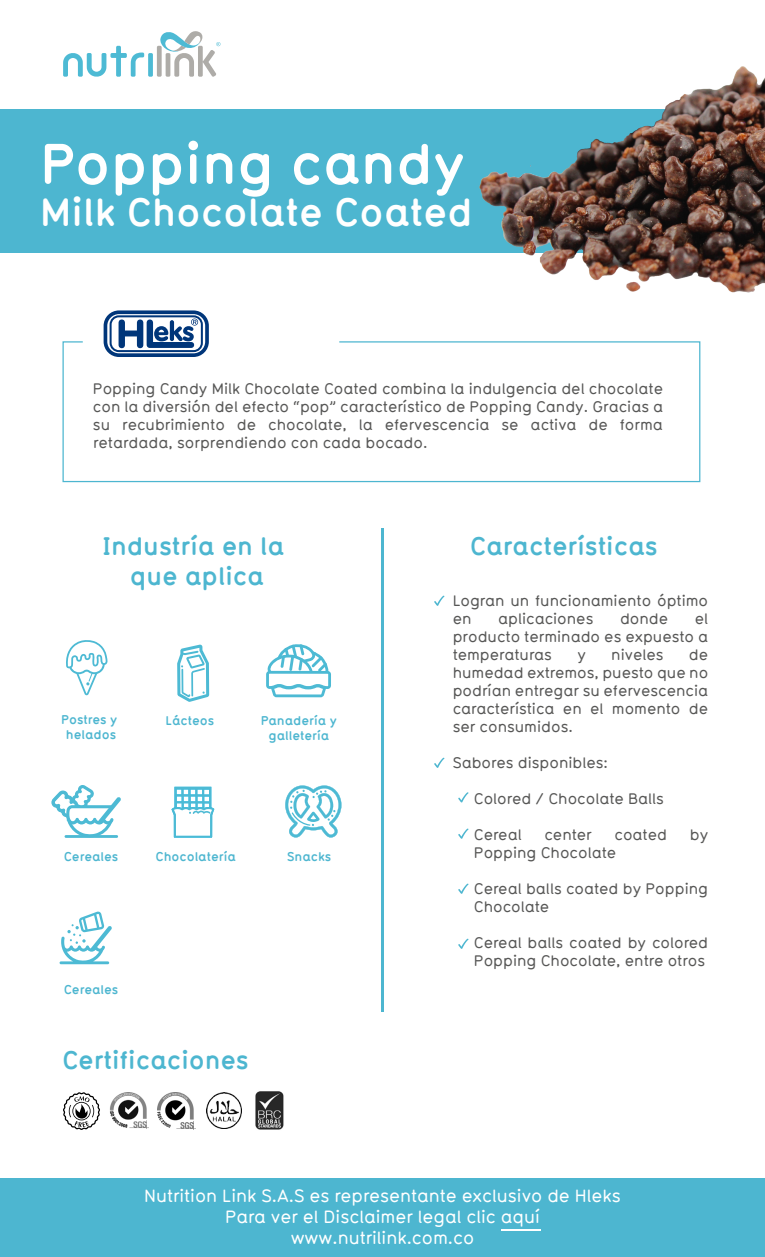
<style>
.page{position:relative;width:765px;height:1257px;background:#fff}
.page>*{position:absolute;margin:0;border:0;box-sizing:border-box;transform-origin:0 0}
.t1{font:700 56.25px "Typ 1451";color:#fff}
.t2{font:700 38.75px "Typ 1451";color:#fff}
.t3{font:700 25px/30px "Typ 1451";color:#4db6d0;text-align:center}
.t4{font:500 17.5px/21px "Typ 1451";color:#fff;text-align:center}
.t5{font:500 15px/18px "Typ 1451";color:#575756}
.t6{font:700 12.5px/15px "Typ 1451";color:#4db6d0;text-align:center}
</style>
<div class="page">
<div style="left:0;top:109px;width:765px;height:144px;background:#4db6d0"></div>
<div style="left:148px;top:53px;width:5px;height:24px;background:#4dbad4;border-radius:2px"></div>
<svg style="left:63px;top:46px;width:81px;height:31px"></svg>
<svg style="left:157px;top:31px;width:63px;height:46px"></svg>
<hr style="left:381px;top:529px;width:3px;height:483px;background:#4db6d0">
<svg style="left:62px;top:341px;width:639px;height:142px"></svg>
<svg style="left:266px;top:644px;width:65px;height:53px"></svg>
<svg style="left:177px;top:645px;width:32px;height:57px"></svg>
<svg style="left:66px;top:640px;width:42px;height:55px"></svg>
<svg style="left:171px;top:787px;width:43px;height:51px"></svg>
<svg style="left:51px;top:785px;width:70px;height:52px"></svg>
<hr style="left:65px;top:835px;width:53px;height:3px;background:#4dbad4">
<svg style="left:434px;top:596px;width:10px;height:10px"></svg>
<svg style="left:434px;top:758px;width:10px;height:10px"></svg>
<svg style="left:458px;top:792px;width:11px;height:11px"></svg>
<svg style="left:458px;top:829px;width:11px;height:10px"></svg>
<svg style="left:458px;top:884px;width:11px;height:10px"></svg>
<svg style="left:458px;top:939px;width:11px;height:10px"></svg>
<div style="left:0;top:1179px;width:765px;height:78px;background:#4db6d0"></div>
<hr style="left:501px;top:1230px;width:40px;height:1px;background:#fff">
<img style="left:255px;top:1091px;width:29px;height:39px">
<img style="left:206px;top:1093px;width:35px;height:35px">
<img style="left:110px;top:1092px;width:38px;height:37px">
<img style="left:157px;top:1092px;width:38px;height:37px">
<svg style="left:63px;top:1092px;width:37px;height:38px"></svg>
<svg style="left:105px;top:312px;width:102px;height:43px"></svg>
<div style="left:110px;top:315px;width:93px;height:37px;border:2px solid #00367a;border-radius:8px"></div>
<svg style="left:119px;top:319px;width:79px;height:29px"></svg>
<div style="left:104px;top:310px;width:105px;height:47px;border:4px solid #00367a;border-radius:14px"></div>
<svg style="left:285px;top:785px;width:57px;height:53px"></svg>
<svg style="left:60px;top:911px;width:52px;height:53px"></svg>
<img style="left:470px;top:66px;width:295px;height:307px">
<h1 class="t1" style="left:40px;top:124px;width:427px">Popping candy</h1>
<h2 class="t2" style="left:40px;top:185px;width:435px">Milk Chocolate Coated</h2>
<p class="t5" style="left:93px;top:379px;width:572px;text-align:justify">Popping Candy Milk Chocolate Coated combina la indulgencia del chocolate con la diversión del efecto “pop” característico de Popping Candy. Gracias a su recubrimiento de chocolate, la efervescencia se activa de forma retardada, sorprendiendo con cada bocado.</p>
<h3 class="t3" style="left:103px;top:530px;width:183px">Industría en la que aplica</h3>
<p class="t6" style="left:61px;top:712px;width:58px">Postres y helados</p>
<p class="t6" style="left:166px;top:712px;width:50px">Lácteos</p>
<p class="t6" style="left:261px;top:712px;width:78px">Panadería y galletería</p>
<p class="t6" style="left:64px;top:849px;width:56px">Cereales</p>
<p class="t6" style="left:156px;top:849px;width:82px">Chocolatería</p>
<p class="t6" style="left:287px;top:849px;width:46px">Snacks</p>
<p class="t6" style="left:64px;top:981px;width:56px">Cereales</p>
<h3 class="t3" style="left:62px;top:1044px;width:188px">Certificaciones</h3>
<h3 class="t3" style="left:470px;top:530px;width:190px">Características</h3>
<p class="t5" style="left:453px;top:591px;width:257px">Logran un funcionamiento óptimo en</p>
<p class="t5" style="left:498px;top:609px;width:97px">aplicaciones</p>
<p class="t5" style="left:620px;top:609px;width:50px">donde</p>
<p class="t5" style="left:453px;top:609px;width:257px;text-align:justify;text-indent:242px">el producto terminado es expuesto a temperaturas</p>
<p class="t5" style="left:577px;top:645px;width:10px">y</p>
<p class="t5" style="left:611px;top:645px;width:54px">niveles</p>
<p class="t5" style="left:453px;top:645px;width:257px;text-align:justify;text-indent:236px">de humedad extremos, puesto que no podrían entregar su efervescencia característica en el momento de ser consumidos.</p>
<p class="t5" style="left:453px;top:753px;width:157px">Sabores disponibles:</p>
<p class="t5" style="left:474px;top:789px;width:192px">Colored / Chocolate Balls</p>
<p class="t5" style="left:474px;top:825px;width:49px">Cereal</p>
<p class="t5" style="left:544px;top:825px;width:49px">center</p>
<p class="t5" style="left:615px;top:825px;width:54px">coated</p>
<p class="t5" style="left:690px;top:825px;width:20px">by</p>
<p class="t5" style="left:474px;top:843px;width:144px">Popping Chocolate</p>
<p class="t5" style="left:474px;top:879px;width:236px">Cereal balls coated by Popping<br>Chocolate</p>
<p class="t5" style="left:474px;top:933px;width:236px">Cereal balls coated by colored<br>Popping Chocolate, entre otros</p>
<p class="t4" style="left:144px;top:1184px;width:478px">Nutrition Link S.A.S es representante exclusivo de Hleks<br>Para ver el Disclaimer legal clic aquí www.nutrilink.com.co</p>
</div>
